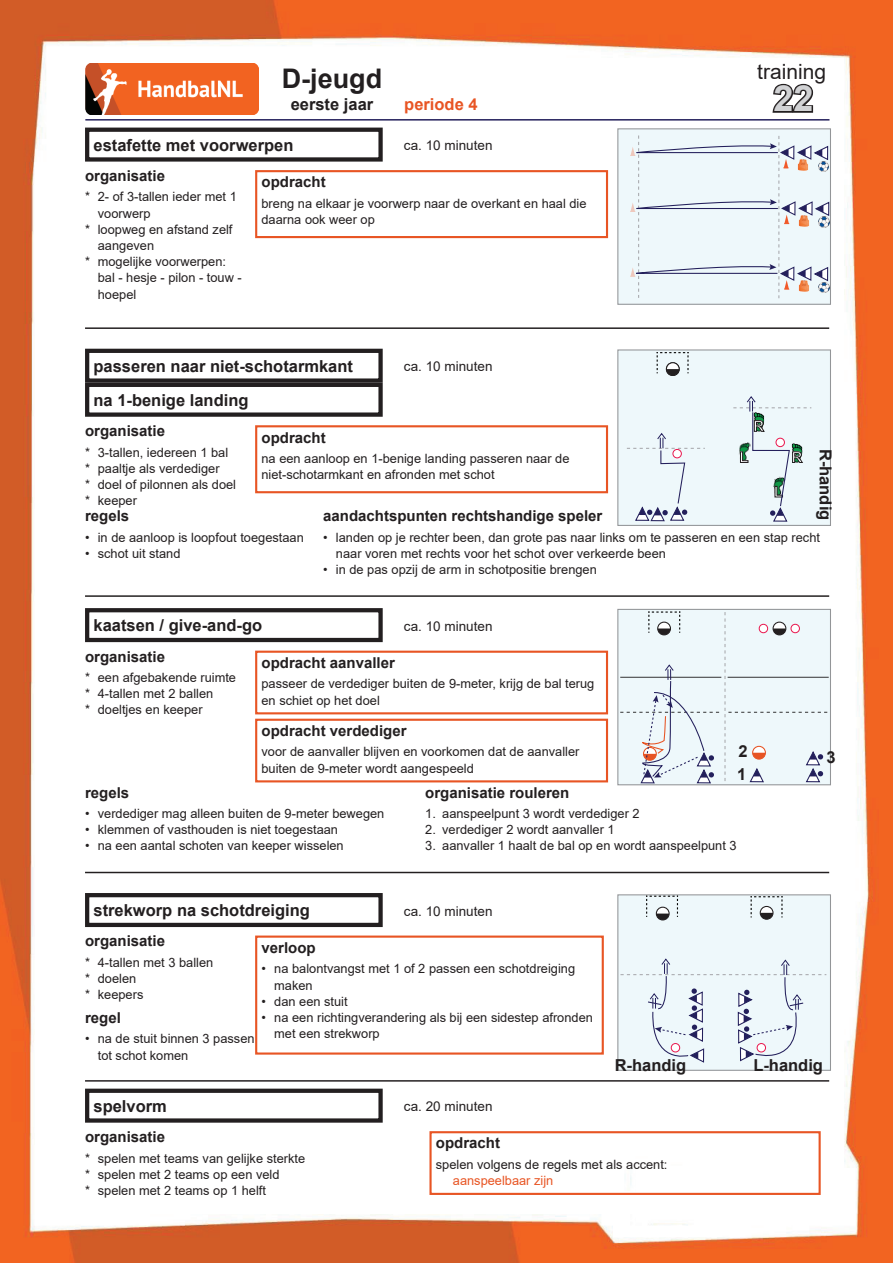
<style>
.page{position:relative;width:893px;height:1263px;background:#fff}
.page>*{position:absolute;margin:0;border:0;box-sizing:border-box;transform-origin:0 0}
.t1{font:700 36px "Arial";color:#d1d2d4}
.t2{font:700 27px "Arial";color:#231f20}
.t3{font:21px "Arial";color:#231f20}
.t4{font:700 16.5px "Arial";color:#231f20}
.t5{font:700 16.5px "Arial";color:#e85524}
.t6{font:700 15px "Arial";color:#231f20}
.t7{font:700 15px "Arial";color:#fff}
.t8{font:13.5px "Arial";color:#231f20}
.t9{font:12.9px/16.2px "Arial";color:#231f20}
.t10{font:12.9px "Arial";color:#e85524}
</style>
<div class="page">
<img style="left:0;top:0;width:893px;height:1263px">
<hr style="left:85px;top:119px;width:744px;height:2px;background:#24205c">
<svg style="left:771px;top:82px;width:44px;height:32px"></svg>
<img style="left:85px;top:64px;width:174px;height:50px">
<hr style="left:85px;top:872px;width:744px;height:1px;background:#231f20">
<hr style="left:85px;top:1080px;width:744px;height:1px;background:#231f20">
<hr style="left:85px;top:327px;width:744px;height:2px;background:#231f20">
<hr style="left:85px;top:595px;width:744px;height:2px;background:#231f20">
<div style="left:85px;top:1089px;width:298px;height:34px;border:4px solid #231f20"></div>
<div style="left:429px;top:1131px;width:392px;height:64px;border:2px solid #e85524"></div>
<div style="left:255px;top:170px;width:353px;height:68px;border:2px solid #e85524"></div>
<div style="left:85px;top:128px;width:298px;height:34px;border:4px solid #231f20"></div>
<div style="left:618px;top:129px;width:212px;height:175px;background:#eef8fb"></div>
<div style="left:617px;top:128px;width:214px;height:177px;border:1px solid #939598"></div>
<svg style="left:630px;top:135px;width:200px;height:163px"></svg>
<div style="left:255px;top:425px;width:353px;height:68px;border:2px solid #e85524"></div>
<div style="left:85px;top:349px;width:298px;height:34px;border:4px solid #231f20"></div>
<div style="left:85px;top:383px;width:298px;height:34px;border:4px solid #231f20"></div>
<div style="left:618px;top:350px;width:212px;height:175px;background:#eef8fb"></div>
<div style="left:617px;top:349px;width:214px;height:177px;border:1px solid #939598"></div>
<div style="left:666px;top:362px;width:14px;height:14px;border:1px solid #231f20;border-radius:50%"></div>
<svg style="left:657px;top:352px;width:32px;height:23px"></svg>
<svg style="left:627px;top:433px;width:78px;height:89px"></svg>
<svg style="left:733px;top:396px;width:78px;height:126px"></svg>
<div style="left:617px;top:609px;width:214px;height:176px;border:1px solid #939598"></div>
<svg style="left:620px;top:611px;width:209px;height:173px;background:#e6eef2"></svg>
<div style="left:85px;top:608px;width:298px;height:34px;border:4px solid #231f20"></div>
<div style="left:255px;top:651px;width:353px;height:63px;border:2px solid #e85524"></div>
<div style="left:255px;top:719px;width:353px;height:63px;border:2px solid #e85524"></div>
<div style="left:255px;top:935px;width:349px;height:119px;border:2px solid #e85524"></div>
<div style="left:85px;top:893px;width:298px;height:34px;border:4px solid #231f20"></div>
<div style="left:618px;top:895px;width:212px;height:175px;background:#eef8fb"></div>
<div style="left:617px;top:894px;width:214px;height:177px;border:1px solid #939598"></div>
<div style="left:760px;top:906px;width:13px;height:14px;border:1px solid #231f20;border-radius:50%"></div>
<svg style="left:751px;top:896px;width:32px;height:23px"></svg>
<svg style="left:646px;top:896px;width:32px;height:24px"></svg>
<svg style="left:620px;top:958px;width:206px;height:105px"></svg>
<h2 class="t2" style="left:282px;top:59px;width:102px">D-jeugd</h2>
<p class="t4" style="left:291px;top:92px;width:84px">eerste jaar</p>
<p class="t5" style="left:404px;top:92px;width:75px">periode 4</p>
<p class="t4" style="left:94px;top:133px;width:201px">estafette met voorwerpen</p>
<p class="t8" style="left:404px;top:136px;width:90px">ca. 10 minuten</p>
<p class="t6" style="left:85px;top:165px;width:82px">organisatie</p>
<p class="t9" style="left:85px;top:189px;width:153px">* 2- of 3-tallen ieder met 1</p>
<p class="t9" style="left:98px;top:205px;width:54px">voorwerp</p>
<p class="t9" style="left:85px;top:221px;width:149px">* loopweg en afstand zelf</p>
<p class="t9" style="left:98px;top:237px;width:58px">aangeven</p>
<p class="t9" style="left:85px;top:254px;width:143px">* mogelijke voorwerpen:</p>
<p class="t9" style="left:98px;top:270px;width:145px">bal - hesje - pilon - touw -</p>
<p class="t9" style="left:98px;top:286px;width:40px">hoepel</p>
<p class="t6" style="left:261px;top:172px;width:66px">opdracht</p>
<p class="t9" style="left:261px;top:195px;width:327px">breng na elkaar je voorwerp naar de overkant en haal die daarna ook weer op</p>
<p class="t4" style="left:94px;top:354px;width:261px">passeren naar niet-schotarmkant</p>
<p class="t8" style="left:404px;top:357px;width:90px">ca. 10 minuten</p>
<p class="t4" style="left:94px;top:388px;width:156px">na 1-benige landing</p>
<h3 class="t3" style="left:757px;top:57px;width:70px">training</h3>
<h1 class="t1" style="left:773px;top:73px;width:42px">22</h1>
<p class="t7" style="left:753px;top:415px;width:12px">R</p>
<p class="t6" style="left:85px;top:420px;width:82px">organisatie</p>
<p class="t9" style="left:85px;top:444px;width:153px">* 3-tallen, iedereen 1 bal * paaltje als verdediger<br>* doel of pilonnen als doel * keeper</p>
<p class="t6" style="left:261px;top:427px;width:66px">opdracht</p>
<p class="t9" style="left:261px;top:450px;width:309px">na een aanloop en 1-benige landing passeren naar de niet-schotarmkant en afronden met schot</p>
<p class="t4" style="left:837px;top:449px;width:73px;rotate:90deg">R-handig</p>
<p class="t7" style="left:791px;top:447px;width:12px">R</p>
<p class="t7" style="left:739px;top:447px;width:11px">L</p>
<p class="t7" style="left:774px;top:481px;width:11px">L</p>
<p class="t6" style="left:85px;top:505px;width:46px">regels</p>
<p class="t9" style="left:85px;top:529px;width:220px">• in de aanloop is loopfout toegestaan</p>
<p class="t9" style="left:85px;top:545px;width:97px">• schot uit stand</p>
<p class="t6" style="left:323px;top:505px;width:281px">aandachtspunten rechtshandige speler</p>
<p class="t9" style="left:336px;top:529px;width:486px;text-indent:-13px">• landen op je rechter been, dan grote pas naar links om te passeren en een stap recht naar voren met rechts voor het schot over verkeerde been</p>
<p class="t9" style="left:323px;top:561px;width:275px">• in de pas opzij de arm in schotpositie brengen</p>
<p class="t4" style="left:94px;top:614px;width:170px">kaatsen / give-and-go</p>
<p class="t8" style="left:404px;top:617px;width:90px">ca. 10 minuten</p>
<p class="t6" style="left:261px;top:652px;width:135px">opdracht aanvaller</p>
<p class="t9" style="left:261px;top:676px;width:334px">passeer de verdediger buiten de 9-meter, krijg de bal terug en schiet op het doel</p>
<p class="t6" style="left:85px;top:646px;width:82px">organisatie</p>
<p class="t9" style="left:85px;top:669px;width:153px">* een afgebakende ruimte * 4-tallen met 2 ballen<br>* doeltjes en keeper</p>
<p class="t6" style="left:261px;top:720px;width:147px">opdracht verdediger</p>
<p class="t9" style="left:261px;top:744px;width:319px">voor de aanvaller blijven en voorkomen dat de aanvaller buiten de 9-meter wordt aangespeeld</p>
<p class="t4" style="left:739px;top:739px;width:11px">2</p>
<p class="t4" style="left:737px;top:763px;width:11px">1</p>
<p class="t6" style="left:85px;top:782px;width:46px">regels</p>
<p class="t9" style="left:85px;top:805px;width:301px">• verdediger mag alleen buiten de 9-meter bewegen</p>
<p class="t9" style="left:85px;top:821px;width:254px">• klemmen of vasthouden is niet toegestaan</p>
<p class="t9" style="left:85px;top:838px;width:260px">• na een aantal schoten van keeper wisselen</p>
<p class="t6" style="left:425px;top:782px;width:146px">organisatie rouleren</p>
<p class="t9" style="left:425px;top:805px;width:216px">1. aanspeelpunt 3 wordt verdediger 2</p>
<p class="t9" style="left:425px;top:821px;width:191px">2. verdediger 2 wordt aanvaller 1</p>
<p class="t9" style="left:425px;top:838px;width:313px">3. aanvaller 1 haalt de bal op en wordt aanspeelpunt 3</p>
<p class="t4" style="left:94px;top:899px;width:218px">strekworp na schotdreiging</p>
<p class="t8" style="left:404px;top:901px;width:90px">ca. 10 minuten</p>
<p class="t4" style="left:826px;top:746px;width:11px">3</p>
<p class="t6" style="left:85px;top:931px;width:82px">organisatie</p>
<p class="t9" style="left:85px;top:954px;width:130px">* 4-tallen met 3 ballen * doelen<br>* keepers</p>
<p class="t6" style="left:261px;top:937px;width:56px">verloop</p>
<p class="t9" style="left:274px;top:960px;width:302px;text-indent:-13px">• na balontvangst met 1 of 2 passen een schotdreiging maken</p>
<p class="t9" style="left:261px;top:993px;width:88px">• dan een stuit</p>
<p class="t9" style="left:274px;top:1009px;width:320px;text-indent:-13px">• na een richtingverandering als bij een sidestep afronden met een strekworp</p>
<p class="t6" style="left:85px;top:1007px;width:37px">regel</p>
<p class="t9" style="left:98px;top:1031px;width:158px;text-indent:-13px">• na de stuit binnen 3 passen tot schot komen</p>
<p class="t4" style="left:94px;top:1094px;width:75px">spelvorm</p>
<p class="t8" style="left:404px;top:1097px;width:90px">ca. 20 minuten</p>
<p class="t4" style="left:615px;top:1054px;width:73px">R-handig</p>
<p class="t4" style="left:753px;top:1054px;width:71px">L-handig</p>
<p class="t6" style="left:85px;top:1126px;width:82px">organisatie</p>
<p class="t9" style="left:85px;top:1150px;width:222px">* spelen met teams van gelijke sterkte * spelen met 2 teams op een veld<br>* spelen met 2 teams op 1 helft</p>
<p class="t6" style="left:436px;top:1132px;width:66px">opdracht</p>
<p class="t9" style="left:436px;top:1156px;width:233px">spelen volgens de regels met als accent:</p>
<p class="t10" style="left:453px;top:1172px;width:102px">aanspeelbaar zijn</p>
</div>
